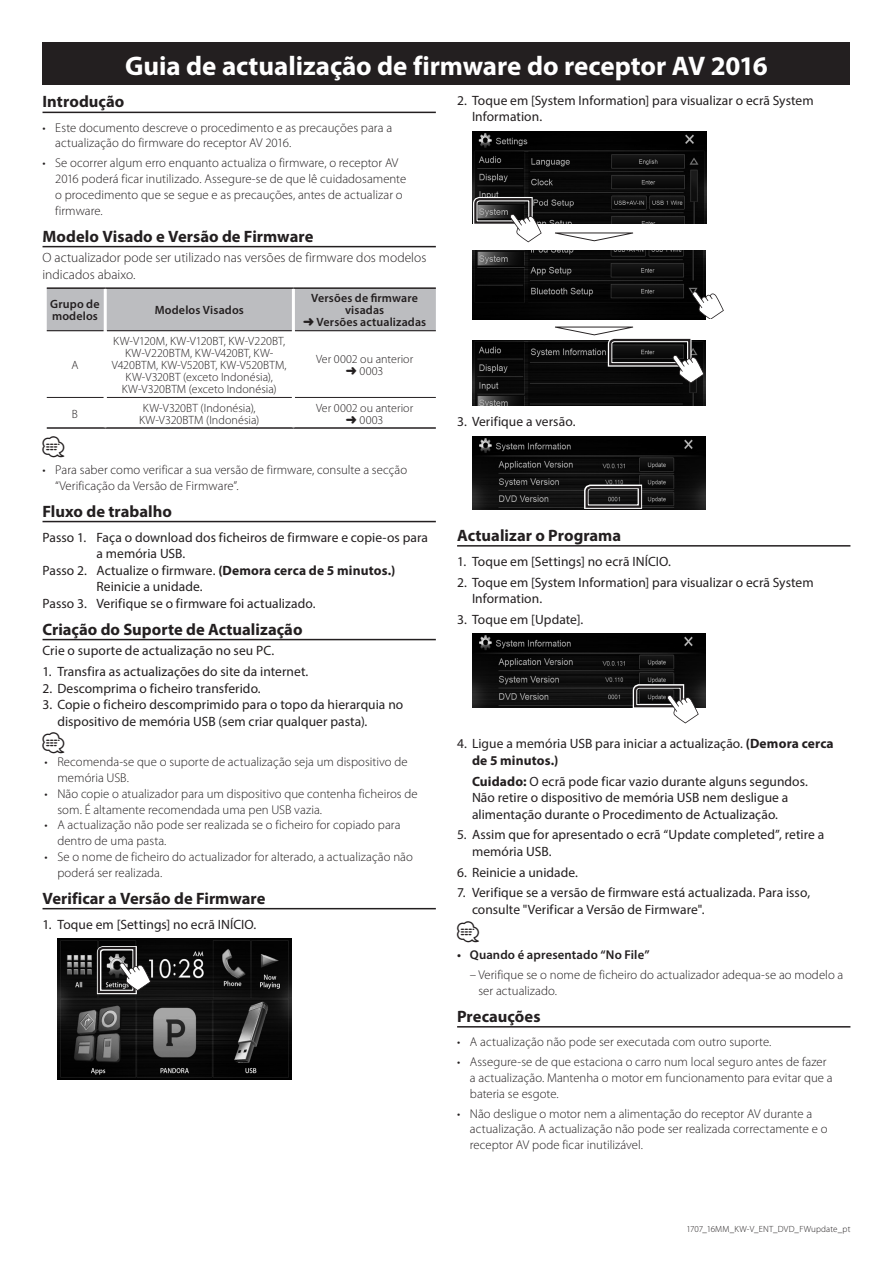
<style>
.page{position:relative;width:893px;height:1263px;background:#fff}
.page>*{position:absolute;margin:0;border:0;box-sizing:border-box;transform-origin:0 0}
.t1{font:700 27px "Myriad Pro";letter-spacing:-.005em;color:#fff}
.t2{font:21px "Car Symble";color:#231f20}
.t3{font:700 16.5px "Myriad Pro";color:#231f20}
.t4{font:13.5px/16.5px "Myriad Pro";letter-spacing:.005em;color:#231f20}
.t5{font:300 13.5px/16.5px "Myriad Pro";letter-spacing:.005em;color:#231f20}
.t6{font:300 12.75px/15.8px "Myriad Pro";letter-spacing:.005em;color:#231f20}
.t7{font:600 12.75px "Myriad Pro";letter-spacing:.01em;color:#231f20}
.t8{font:300 12px/24px "Myriad Pro";letter-spacing:.005em;color:#231f20}
.t9{font:600 12px/12px "Myriad Pro";letter-spacing:.01em;color:#231f20;text-align:center}
.t10{font:300 9px "Myriad Pro";letter-spacing:.005em;color:#231f20}
.s1{font-weight:700}
</style>
<div class="page">
<div style="left:43px;top:43px;width:807px;height:42px;background:#231f20"></div>
<hr style="left:43px;top:112px;width:393px;height:1px;background:#231f20">
<hr style="left:43px;top:246px;width:393px;height:1px;background:#231f20">
<hr style="left:43px;top:521px;width:393px;height:1px;background:#231f20">
<hr style="left:43px;top:639px;width:393px;height:1px;background:#231f20">
<hr style="left:43px;top:908px;width:393px;height:1px;background:#231f20">
<div style="left:47px;top:289px;width:389px;height:41px;background:#bcbdc0"></div>
<hr style="left:47px;top:287px;width:58px;height:2px;background:#231f20">
<hr style="left:105px;top:287px;width:188px;height:2px;background:#231f20">
<hr style="left:293px;top:287px;width:143px;height:2px;background:#231f20">
<hr style="left:47px;top:427px;width:58px;height:2px;background:#231f20">
<hr style="left:105px;top:427px;width:188px;height:2px;background:#231f20">
<hr style="left:293px;top:427px;width:143px;height:2px;background:#231f20">
<hr style="left:47px;top:397px;width:57px;height:1px;background:#231f20">
<hr style="left:107px;top:397px;width:185px;height:1px;background:#231f20">
<hr style="left:295px;top:397px;width:141px;height:1px;background:#231f20">
<hr style="left:47px;top:330px;width:57px;height:1px;background:#231f20">
<hr style="left:107px;top:330px;width:185px;height:1px;background:#231f20">
<hr style="left:295px;top:330px;width:141px;height:1px;background:#231f20">
<hr style="left:104px;top:289px;width:3px;height:42px;background:#fff">
<hr style="left:292px;top:289px;width:3px;height:42px;background:#fff">
<img style="left:57px;top:939px;width:234px;height:140px">
<svg style="left:95px;top:944px;width:56px;height:52px;background:#565555"></svg>
<hr style="left:457px;top:545px;width:393px;height:2px;background:#231f20">
<hr style="left:457px;top:1026px;width:393px;height:1px;background:#231f20">
<img style="left:472px;top:250px;width:234px;height:69px">
<svg style="left:555px;top:232px;width:78px;height:9px"></svg>
<img style="left:472px;top:132px;width:234px;height:91px">
<svg style="left:472px;top:195px;width:70px;height:47px"></svg>
<img style="left:472px;top:340px;width:234px;height:65px">
<svg style="left:555px;top:327px;width:149px;height:56px"></svg>
<svg style="left:692px;top:291px;width:31px;height:28px"></svg>
<img style="left:472px;top:436px;width:234px;height:74px">
<svg style="left:582px;top:482px;width:62px;height:28px;background:#444"></svg>
<img style="left:472px;top:634px;width:234px;height:73px">
<svg style="left:630px;top:682px;width:69px;height:41px"></svg>
<h1 class="t1" style="left:125px;top:48px;width:644px">Guia de actualização de firmware do receptor AV 2016</h1>
<p class="t3" style="left:43px;top:91px;width:83px">Introdução</p>
<p class="t6" style="left:55px;top:120px;width:338px">Este documento descreve o procedimento e as precauções para a</p>
<p class="t6" style="left:43px;top:120px;width:5px">•</p>
<p class="t6" style="left:43px;top:155px;width:5px">•</p>
<p class="t6" style="left:55px;top:133px;width:345px;line-height:20px">actualização do firmware do receptor AV 2016.<br>Se ocorrer algum erro enquanto actualiza o firmware o, receptor AV</p>
<p class="t6" style="left:55px;top:171px;width:352px">2016 poderá ficar inutilizado. Assegure-se de que lê cuidadosamente o procedimento que se segue e as precauções, antes de actualizar o firmware.</p>
<p class="t3" style="left:43px;top:225px;width:272px">Modelo Visado e Versão de Firmware</p>
<p class="t5" style="left:43px;top:250px;width:385px">O actualizador pode ser utilizado nas versões de firmware dos modelos indicados abaixo.</p>
<p class="t9" style="left:50px;top:298px;width:51px">Grupo de</p>
<p class="t9" style="left:155px;top:304px;width:91px">Modelos Visados</p>
<p class="t9" style="left:52px;top:310px;width:47px">modelos</p>
<p class="t9" style="left:303px;top:292px;width:125px">Versões de firmware visadas<br>➜ Versões actualizadas</p>
<p class="t8" style="left:71px;top:353px;width:9px">A</p>
<p class="t8" style="left:72px;top:402px;width:8px">B</p>
<p class="t8" style="left:112px;top:329px;width:176px">KW V- 120M, KW V- 120BT, KW V- 220BT,<br>V420BTM, KW V- 520BT, KW V- 520BTM,</p>
<p class="t8" style="left:125px;top:341px;width:150px">KW V- 220BTM, KW V- 420BT, KW-<br>KW V- 320BT (exceto Indonésia ,(</p>
<p class="t8" style="left:122px;top:377px;width:156px">KW V- 320BTM (exceto Indonésia(</p>
<p class="t8" style="left:316px;top:353px;width:99px;line-height:12px;text-align:center">Ver 0002 ou anterior ➜ 0003</p>
<p class="t8" style="left:143px;top:396px;width:114px">KW V- 320BT (Indonésia ,(</p>
<p class="t8" style="left:139px;top:408px;width:122px">KW V- 320BTM (Indonésia(</p>
<p class="t8" style="left:316px;top:402px;width:99px;line-height:12px;text-align:center">Ver 0002 ou anterior ➜ 0003</p>
<h2 class="t2" style="left:43px;top:436px;width:23px">⁄</h2>
<p class="t6" style="left:55px;top:462px;width:353px">Para saber como verificar a sua versão de firmware, consulte a secção</p>
<p class="t6" style="left:43px;top:462px;width:5px">•</p>
<p class="t6" style="left:55px;top:478px;width:185px">“Verificação da Versão de Firmware .“</p>
<p class="t3" style="left:43px;top:500px;width:131px">Fluxo de trabalho</p>
<p class="t4" style="left:97px;top:529px;width:333px">Faça o download dos ficheiros de firmware e copie-os para</p>
<p class="t4" style="left:43px;top:529px;width:45px">Passo 1.</p>
<p class="t4" style="left:43px;top:562px;width:46px">Passo 2.</p>
<p class="t4" style="left:97px;top:545px;width:300px">a memória USB.<br>Actualize o firmware <span class="s1">(</span>. <span class="s1">Demora cerca de 5 minutos (.</span></p>
<p class="t4" style="left:97px;top:578px;width:221px">Reinicie a unidade.<br>Verifique se o firmware foi actualizado.</p>
<p class="t4" style="left:43px;top:595px;width:46px">Passo 3.</p>
<p class="t3" style="left:43px;top:618px;width:261px">Criação do Suporte de Actualização</p>
<p class="t4" style="left:43px;top:642px;width:233px">Crie o suporte de actualização no seu PC.</p>
<p class="t4" style="left:43px;top:663px;width:267px">1. Transfira as actualizações do site da internet.</p>
<p class="t4" style="left:43px;top:680px;width:220px">2. Descomprima o ficheiro transferido.</p>
<p class="t4" style="left:57px;top:696px;width:347px;text-indent:-15px">3. Copie o ficheiro descomprimido para o topo da hierarquia no dispositivo de memória USB (sem criar qualquer pasta .(</p>
<h2 class="t2" style="left:43px;top:732px;width:23px">⁄</h2>
<p class="t6" style="left:57px;top:754px;width:352px">Recomenda-se que o suporte de actualização seja um dispositivo de</p>
<p class="t6" style="left:45px;top:754px;width:5px">•</p>
<p class="t6" style="left:45px;top:786px;width:5px">•</p>
<p class="t6" style="left:45px;top:817px;width:5px">•</p>
<p class="t6" style="left:45px;top:849px;width:5px">•</p>
<p class="t6" style="left:57px;top:770px;width:362px">memória USB.<br>Não copie o atualizador para um dispositivo que contenha ficheiros de</p>
<p class="t6" style="left:57px;top:802px;width:345px">som É. altamente recomendada uma pen USB vazia.<br>A actualização não pode ser realizada se o ficheiro for copiado para</p>
<p class="t6" style="left:57px;top:833px;width:357px">dentro de uma pasta.<br>Se o nome de ficheiro do actualizador for alterado a, actualização não</p>
<p class="t6" style="left:57px;top:865px;width:106px">poderá ser realizada.</p>
<p class="t3" style="left:43px;top:887px;width:225px">Verificar a Versão de Firmware</p>
<p class="t4" style="left:43px;top:916px;width:215px">1. Toque em [Settings] no ecrã INÍCIO.</p>
<p class="t4" style="left:472px;top:92px;width:343px;text-indent:-15px">2. Toque em [System Information] para visualizar o ecrã System<br>Information.</p>
<p class="t4" style="left:457px;top:413px;width:120px">3. Verifique a versão.</p>
<p class="t3" style="left:457px;top:524px;width:166px">Actualizar o Programa</p>
<p class="t4" style="left:457px;top:553px;width:215px">1. Toque em [Settings] no ecrã INÍCIO.</p>
<p class="t4" style="left:472px;top:574px;width:343px;text-indent:-15px">2. Toque em [System Information] para visualizar o ecrã System<br>Information.</p>
<p class="t4" style="left:457px;top:611px;width:128px">3. Toque em [Update .[</p>
<p class="t4" style="left:472px;top:735px;width:363px;text-indent:-15px">4. Ligue a memória USB para iniciar a actualização <span class="s1">(</span>. <span class="s1">Demora cerca de 5 minutos (.</span></p>
<p class="t4" style="left:472px;top:773px;width:337px"><span class="s1">Cuidado</span> O<span class="s1">:</span> ecrã pode ficar vazio durante alguns segundos.<br>Não retire o dispositivo de memória USB nem desligue a alimentação durante o Procedimento de Actualização.</p>
<p class="t4" style="left:472px;top:826px;width:354px;text-indent:-15px">5. Assim que for apresentado o ecrã “Update completed ,” retire a memória USB.</p>
<p class="t4" style="left:472px;top:862px;width:340px;line-height:20.7px;text-indent:-15px">6. Reinicie a unidade.<br>Verifique se a versão de firmware está actualizada. Para isso,</p>
<p class="t4" style="left:457px;top:884px;width:10px">7.</p>
<p class="t4" style="left:472px;top:901px;width:234px">consulte "Verificar a Versão de Firmware ."</p>
<h2 class="t2" style="left:457px;top:921px;width:23px">⁄</h2>
<p class="t7" style="left:470px;top:947px;width:181px">Quando é apresentado “No File“</p>
<p class="t7" style="left:457px;top:947px;width:5px">•</p>
<p class="t6" style="left:478px;top:967px;width:366px;text-indent:-9px">– Verifique se o nome de ficheiro do actualizador adequa-se ao modelo a ser actualizado.</p>
<p class="t3" style="left:457px;top:1005px;width:85px">Precauções</p>
<p class="t6" style="left:470px;top:1034px;width:303px">A actualização não pode ser executada com outro suporte.</p>
<p class="t6" style="left:457px;top:1034px;width:5px">•</p>
<p class="t6" style="left:457px;top:1054px;width:5px">•</p>
<p class="t6" style="left:457px;top:1106px;width:5px">•</p>
<p class="t6" style="left:470px;top:1054px;width:358px">Assegure-se de que estaciona o carro num local seguro antes de fazer</p>
<p class="t6" style="left:470px;top:1070px;width:364px">a actualização. Mantenha o motor em funcionamento para evitar que a bateria se esgote.</p>
<p class="t6" style="left:470px;top:1106px;width:344px">Não desligue o motor nem a alimentação do receptor AV durante a</p>
<p class="t6" style="left:470px;top:1121px;width:359px">actualização A. actualização não pode ser realizada correctamente oe receptor AV pode ficar inutilizável.</p>
<p class="t10" style="left:686px;top:1224px;width:166px">1707_16MM_KW _V- ENT_DVD_FWupdate_pt</p>
</div>
